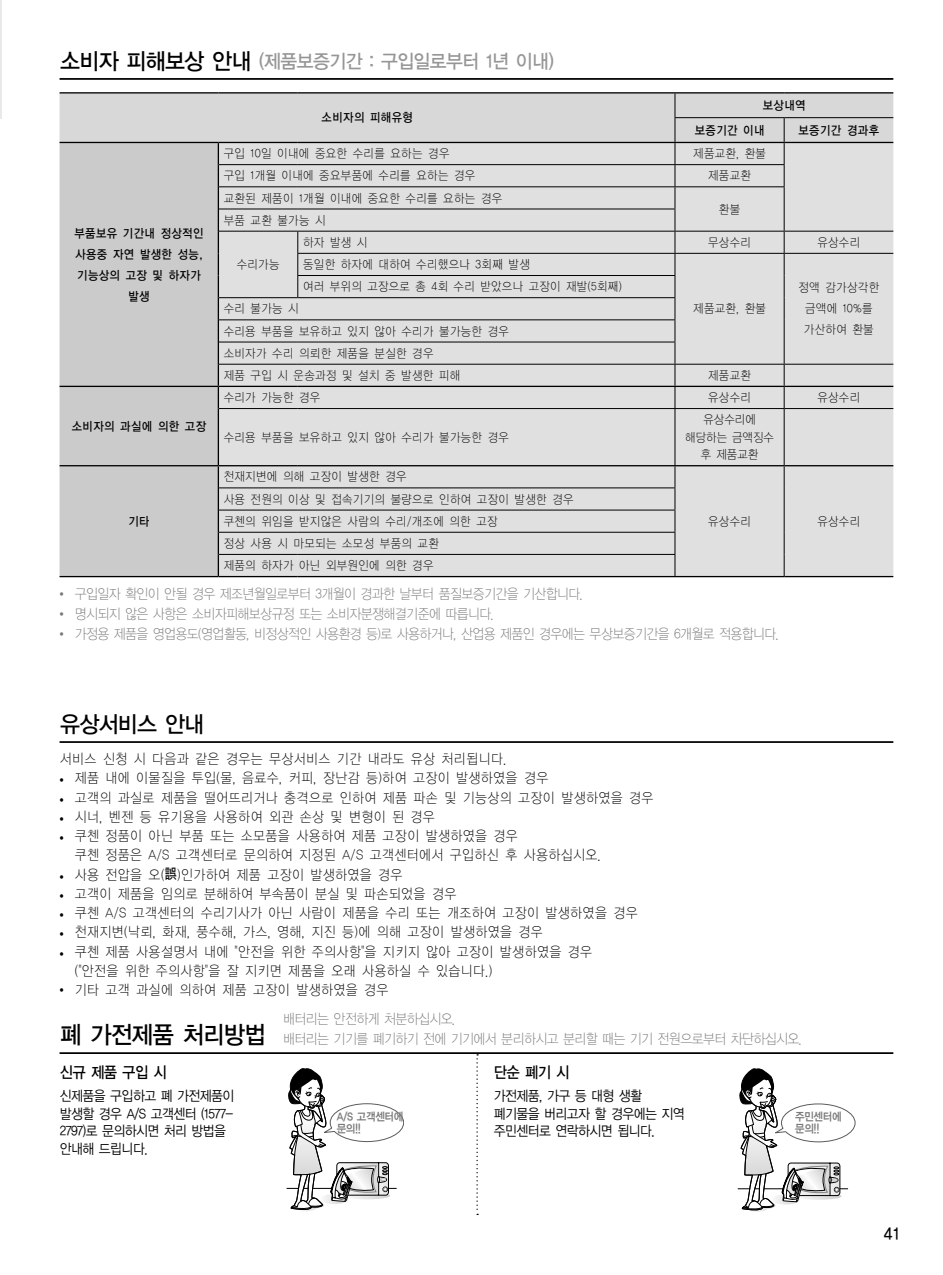
<style>
.page{position:relative;width:943px;height:1275px;background:#fff}
.page>*{position:absolute;margin:0;border:0;box-sizing:border-box;transform-origin:0 0}
.Title_2_undeline{font:24.5px "YDIYGO130 KS Cpc EUC H";letter-spacing:-.1em;color:#000;scale:.94 1}
.Title_2_undeline-2{font:22.75px "YDIYGO130 KS Cpc EUC H";letter-spacing:-.1em;color:#000;scale:.94 1}
.Title_2_undeline-3{font:19.25px "YDIYGO130 KS Cpc EUC H";letter-spacing:-.1em;color:#969696;scale:.94 1}
.t1{font:17.5px "YDIYGO130 KS Cpc EUC H";color:#000;scale:.9 1}
.본문_9pt{font:15.75px "YDIYGO130 KS Cpc EUC H";letter-spacing:-.1em;color:#000;scale:.9 1}
.정규{font:14px/19.2px "YDIYGO110 KS Cpc EUC H";letter-spacing:-.02em;color:#000;scale:.9 1}
.본문_8pt___orange_3-3{font:14px "YDIYGO110 KS Cpc EUC H";letter-spacing:-.1em;color:#7a7a7a;scale:.9 1}
.본문_8pt_보증서{font:14px/17.5px "YDIYGO120 KS Cpc EUC H";letter-spacing:-.1em;color:#000;scale:.9 1}
.table_text_8pt{font:12.25px/21px "YDIYGO110 KS Cpc EUC H";letter-spacing:-.02em;color:#000;text-align:center;scale:.9 1}
.table_text_8pt-2{font:12.25px/21px "YDIYGO130 KS Cpc EUC H";letter-spacing:-.02em;color:#000;text-align:center;scale:.9 1}
.table_text_8pt-3{font:12.25px/17.5px "YDIYGO110 KS Cpc EUC H";letter-spacing:-.05em;color:#000;text-align:center;scale:.9 1}
.본문_7pt_orange{font:11.38px "YDIYGO140 KS Cpc EUC H";letter-spacing:-.1em;color:#7a7a7a;scale:.9 1}
.s1{font-size:22.75px;color:#000}
.s2{font-family:"Arial"}
.s3{font-family:"Arial Unicode MS"}
</style>
<div class="page">
<hr style="left:0;top:0;width:1px;height:118px;background:#e9e9e9">
<hr style="left:60px;top:741px;width:833px;height:2px;background:#000">
<hr style="left:60px;top:1052px;width:833px;height:2px;background:#000">
<hr style="left:60px;top:78px;width:833px;height:2px;background:#000">
<div style="left:60px;top:409px;width:158px;height:167px;background:#cbcbcb"></div>
<div style="left:219px;top:409px;width:674px;height:167px;background:#e0e0e0"></div>
<hr style="left:674px;top:409px;width:1px;height:56px;background:#000">
<hr style="left:783px;top:409px;width:1px;height:56px;background:#000">
<hr style="left:219px;top:487px;width:79px;height:1px;background:#000">
<hr style="left:298px;top:487px;width:377px;height:1px;background:#000">
<hr style="left:219px;top:510px;width:79px;height:1px;background:#000">
<hr style="left:298px;top:510px;width:377px;height:1px;background:#000">
<hr style="left:219px;top:532px;width:79px;height:1px;background:#000">
<hr style="left:298px;top:532px;width:377px;height:1px;background:#000">
<hr style="left:219px;top:554px;width:79px;height:1px;background:#000">
<hr style="left:298px;top:554px;width:377px;height:1px;background:#000">
<svg style="left:674px;top:466px;width:1px;height:110px"></svg>
<svg style="left:783px;top:466px;width:1px;height:110px"></svg>
<hr style="left:60px;top:576px;width:158px;height:1px;background:#000">
<hr style="left:675px;top:576px;width:109px;height:1px;background:#000">
<hr style="left:784px;top:576px;width:109px;height:1px;background:#000">
<hr style="left:218px;top:576px;width:80px;height:1px;background:#000">
<hr style="left:298px;top:576px;width:377px;height:1px;background:#000">
<hr style="left:60px;top:92px;width:158px;height:2px;background:#000">
<hr style="left:218px;top:92px;width:80px;height:2px;background:#000">
<hr style="left:298px;top:92px;width:377px;height:2px;background:#000">
<hr style="left:675px;top:92px;width:109px;height:2px;background:#000">
<hr style="left:784px;top:92px;width:109px;height:2px;background:#000">
<hr style="left:60px;top:465px;width:158px;height:1px;background:#000">
<hr style="left:218px;top:465px;width:80px;height:1px;background:#000">
<hr style="left:298px;top:465px;width:377px;height:1px;background:#000">
<hr style="left:675px;top:465px;width:109px;height:1px;background:#000">
<hr style="left:784px;top:465px;width:109px;height:1px;background:#000">
<svg style="left:60px;top:93px;width:833px;height:316px;background:#d3d3d3"></svg>
<hr style="left:218px;top:409px;width:1px;height:56px;background:#000">
<svg style="left:218px;top:466px;width:1px;height:110px"></svg>
<svg style="left:476px;top:1054px;width:2px;height:161px"></svg>
<svg style="left:737px;top:1068px;width:118px;height:144px"></svg>
<svg style="left:286px;top:1068px;width:118px;height:143px"></svg>
<p class="Title_2_undeline-3" style="left:60px;top:51px;width:528px"><span class="s1">소비자 피해보상 안내</span> (제품보증기간 : 구입일로부터 1년 이내)</p>
<p class="table_text_8pt-2" style="left:321px;top:108px;width:104px">소비자의 피해유형</p>
<p class="table_text_8pt-2" style="left:762px;top:95px;width:50px">보상내역</p>
<p class="table_text_8pt-2" style="left:694px;top:120px;width:80px">보증기간 이내</p>
<p class="table_text_8pt-2" style="left:798px;top:120px;width:92px">보증기간 경과후</p>
<p class="table_text_8pt-2" style="left:74px;top:223px;width:146px">부품보유 기간내 정상적인 사용중 자연 발생한 성능, 기능상의 고장 및 하자가 발생</p>
<p class="table_text_8pt-2" style="left:71px;top:416px;width:151px">소비자의 과실에 의한 고장</p>
<p class="table_text_8pt" style="left:223px;top:143px;width:253px">구입 10일 이내에 중요한 수리를 요하는 경우</p>
<p class="table_text_8pt" style="left:693px;top:143px;width:83px">제품교환, 환불</p>
<p class="table_text_8pt" style="left:223px;top:166px;width:282px">구입 1개월 이내에 중요부품에 수리를 요하는 경우</p>
<p class="table_text_8pt" style="left:707px;top:166px;width:50px">제품교환</p>
<p class="table_text_8pt" style="left:223px;top:188px;width:312px">교환된 제품이 1개월 이내에 중요한 수리를 요하는 경우</p>
<p class="table_text_8pt" style="left:718px;top:199px;width:26px">환불</p>
<p class="table_text_8pt" style="left:223px;top:210px;width:115px">부품 교환 불가능 시</p>
<p class="table_text_8pt" style="left:236px;top:254px;width:50px">수리가능</p>
<p class="table_text_8pt" style="left:303px;top:232px;width:74px">하자 발생 시</p>
<p class="table_text_8pt" style="left:707px;top:232px;width:50px">무상수리</p>
<p class="table_text_8pt" style="left:817px;top:232px;width:50px">유상수리</p>
<p class="table_text_8pt" style="left:303px;top:254px;width:254px">동일한 하자에 대하여 수리했으나 3회째 발생</p>
<p class="table_text_8pt" style="left:693px;top:299px;width:83px">제품교환, 환불</p>
<p class="table_text_8pt" style="left:303px;top:276px;width:356px">여러 부위의 고장으로 총 4회 수리 받았으나 고장이 재발(5회째)</p>
<p class="table_text_8pt" style="left:798px;top:278px;width:92px">정액 감가상각한 금액에 10%를 가산하여 환불</p>
<p class="table_text_8pt" style="left:223px;top:299px;width:86px">수리 불가능 시</p>
<p class="table_text_8pt" style="left:223px;top:321px;width:319px">수리용 부품을 보유하고 있지 않아 수리가 불가능한 경우</p>
<p class="table_text_8pt" style="left:223px;top:343px;width:235px">소비자가 수리 의뢰한 제품을 분실한 경우</p>
<p class="table_text_8pt" style="left:223px;top:365px;width:265px">제품 구입 시 운송과정 및 설치 중 발생한 피해</p>
<p class="table_text_8pt" style="left:707px;top:365px;width:50px">제품교환</p>
<p class="table_text_8pt" style="left:223px;top:387px;width:110px">수리가 가능한 경우</p>
<p class="table_text_8pt" style="left:707px;top:387px;width:50px">유상수리</p>
<p class="table_text_8pt" style="left:817px;top:387px;width:50px">유상수리</p>
<p class="table_text_8pt" style="left:223px;top:427px;width:319px">수리용 부품을 보유하고 있지 않아 수리가 불가능한 경우</p>
<p class="table_text_8pt-3" style="left:685px;top:411px;width:101px">유상수리에 해당하는 금액징수 후 제품교환</p>
<p class="table_text_8pt" style="left:223px;top:467px;width:205px">천재지변에 의해 고장이 발생한 경우</p>
<p class="table_text_8pt" style="left:223px;top:489px;width:391px">사용 전원의 이상 및 접속기기의 불량으로 인하여 고장이 발생한 경우</p>
<p class="table_text_8pt" style="left:223px;top:511px;width:306px">쿠첸의 위임을 받지않은 사람의 수리/개조에 의한 고장</p>
<p class="table_text_8pt" style="left:223px;top:533px;width:241px">정상 사용 시 마모되는 소모성 부품의 교환</p>
<p class="table_text_8pt" style="left:223px;top:555px;width:235px">제품의 하자가 아닌 외부원인에 의한 경우</p>
<p class="본문_8pt___orange_3-3" style="left:60px;top:587px;width:583px"><span class="s2">•</span> 구입일자 확인이 안될 경우 제조년월일로부터 3개월이 경과한 날부터 품질보증기간을 기산합니다.</p>
<p class="본문_8pt___orange_3-3" style="left:60px;top:607px;width:484px"><span class="s2">•</span> 명시되지 않은 사항은 소비자피해보상규정 또는 소비자분쟁해결기준에 따릅니다.</p>
<p class="본문_8pt___orange_3-3" style="left:60px;top:627px;width:801px"><span class="s2">•</span> 가정용 제품을 영업용도(영업활동, 비정상적인 사용환경 등)로 사용하거나, 산업용 제품인 경우에는 무상보증기간을 6개월로 적용합니다.</p>
<p class="table_text_8pt-2" style="left:128px;top:511px;width:26px">기타</p>
<p class="table_text_8pt" style="left:707px;top:511px;width:50px">유상수리</p>
<p class="table_text_8pt" style="left:817px;top:511px;width:50px">유상수리</p>
<p class="Title_2_undeline-2" style="left:60px;top:713px;width:156px">유상서비스 안내</p>
<p class="정규" style="left:60px;top:750px;width:498px">서비스 신청 시 다음과 같은 경우는 무상서비스 기간 내라도 유상 처리됩니다.</p>
<p class="정규" style="left:60px;top:769px;width:545px"><span class="s2">•</span> 제품 내에 이물질을 투입(물, 음료수, 커피, 장난감 등)하여 고장이 발생하였을 경우</p>
<p class="정규" style="left:60px;top:788px;width:661px"><span class="s2">•</span> 고객의 과실로 제품을 떨어뜨리거나 충격으로 인하여 제품 파손 및 기능상의 고장이 발생하였을 경우</p>
<p class="정규" style="left:60px;top:807px;width:419px"><span class="s2">•</span> 시너, 벤젠 등 유기용을 사용하여 외관 손상 및 변형이 된 경우</p>
<p class="정규" style="left:74px;top:827px;width:587px;text-indent:-15px"><span class="s2">•</span> 쿠첸 정품이 아닌 부품 또는 소모품을 사용하여 제품 고장이 발생하였을 경우<br>쿠첸 정품은 A/S 고객센터로 문의하여 지정된 A/S 고객센터에서 구입하신 후 사용하십시오.</p>
<p class="정규" style="left:60px;top:865px;width:383px"><span class="s2">•</span> 사용 전압을 오(<span class="s3">誤</span>)인가하여 제품 고장이 발생하였을 경우</p>
<p class="정규" style="left:60px;top:884px;width:443px"><span class="s2">•</span> 고객이 제품을 임의로 분해하여 부속품이 분실 및 파손되었을 경우</p>
<p class="정규" style="left:60px;top:904px;width:644px"><span class="s2">•</span> 쿠첸 A/S 고객센터의 수리기사가 아닌 사람이 제품을 수리 또는 개조하여 고장이 발생하였을 경우</p>
<p class="정규" style="left:60px;top:923px;width:539px"><span class="s2">•</span> 천재지변(낙뢰, 화재, 풍수해, 가스, 영해, 지진 등)에 의해 고장이 발생하였을 경우</p>
<p class="정규" style="left:74px;top:942px;width:577px;text-indent:-15px"><span class="s2">•</span> 쿠첸 제품 사용설명서 내에 "안전을 위한 주의사항"을 지키지 않아 고장이 발생하였을 경우 ("안전을 위한 주의사항"을 잘 지키면 제품을 오래 사용하실 수 있습니다.)</p>
<p class="정규" style="left:60px;top:981px;width:367px"><span class="s2">•</span> 기타 고객 과실에 의하여 제품 고장이 발생하였을 경우</p>
<p class="Title_2_undeline" style="left:60px;top:1022px;width:222px">폐 가전제품 처리방법</p>
<p class="본문_9pt" style="left:60px;top:1064px;width:121px">신규 제품 구입 시</p>
<p class="본문_8pt_보증서" style="left:60px;top:1087px;width:196px">신제품을 구입하고 폐 가전제품이 발생할 경우 A/S 고객센터 (1577-<br>2797)로 문의하시면 처리 방법을 안내해 드립니다.</p>
<p class="본문_8pt___orange_3-3" style="left:283px;top:1012px;width:193px">배터리는 안전하게 처분하십시오.</p>
<p class="본문_8pt___orange_3-3" style="left:283px;top:1032px;width:578px">배터리는 기기를 폐기하기 전에 기기에서 분리하시고 분리할 때는 기기 전원으로부터 차단하십시오.</p>
<p class="본문_7pt_orange" style="left:336px;top:1111px;width:76px">A/S 고객센터에</p>
<p class="본문_7pt_orange" style="left:336px;top:1122px;width:29px">문의!!</p>
<p class="본문_9pt" style="left:493px;top:1064px;width:87px">단순 폐기 시</p>
<p class="본문_8pt_보증서" style="left:493px;top:1087px;width:214px">가전제품, 가구 등 대형 생활 폐기물을 버리고자 할 경우에는 지역 주민센터로 연락하시면 됩니다.</p>
<p class="본문_7pt_orange" style="left:794px;top:1111px;width:54px">주민센터에</p>
<p class="본문_7pt_orange" style="left:794px;top:1122px;width:29px">문의!!</p>
<p class="t1" style="left:883px;top:1225px;width:20px">41</p>
</div>
